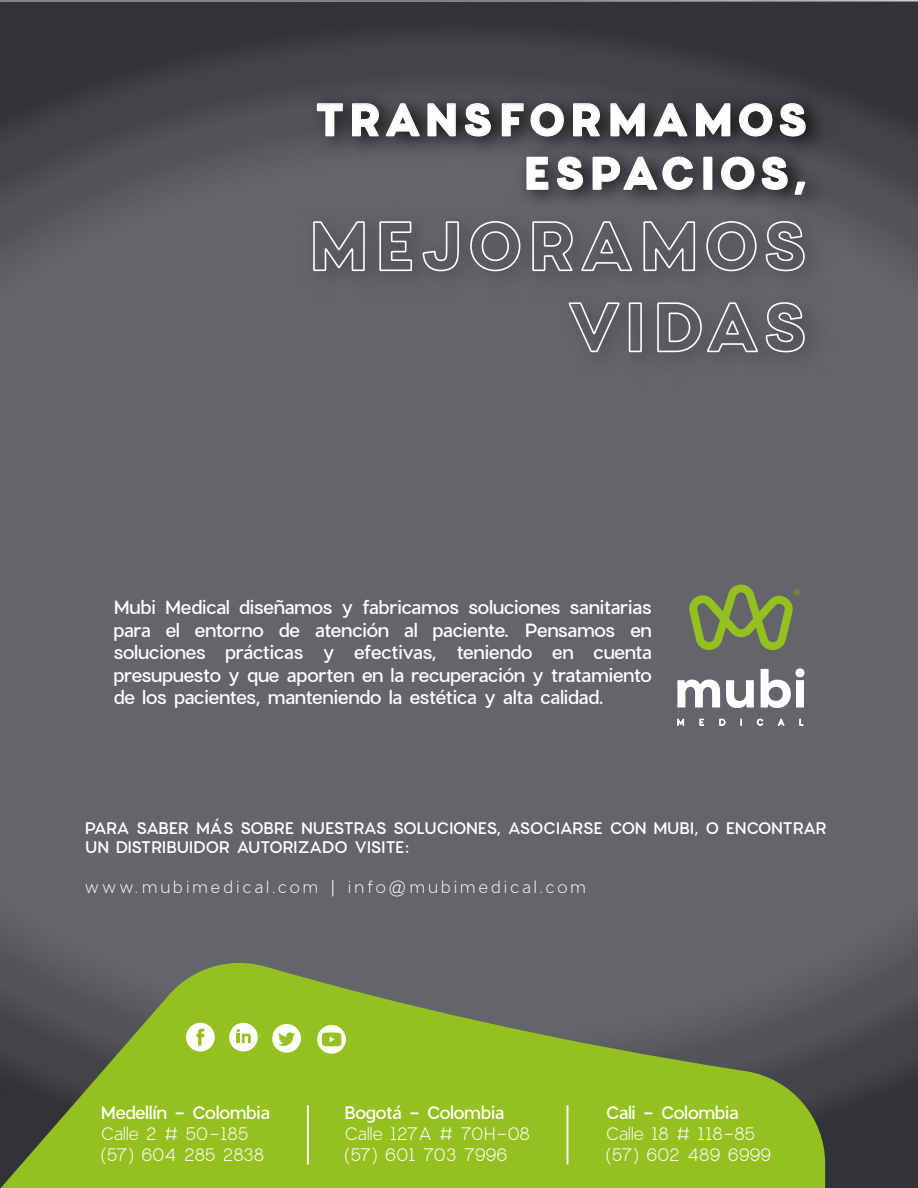
<style>
.page{position:relative;width:918px;height:1188px;background:#fff}
.page>*{position:absolute;margin:0;border:0;box-sizing:border-box;transform-origin:0 0}
.t1{font:700 44.55px/53.6px "Charlevoix Pro";letter-spacing:.085em;color:#fff;text-align:right}
.t2{font:500 18.75px/22.5px "Charlevoix Pro";letter-spacing:-.02em;color:#fff;text-align:justify}
.t3{font:300 17.7px/21.3px "Charlevoix Pro";letter-spacing:-.035em;color:#fff}
.t4{font:500 17.7px "Charlevoix Pro";letter-spacing:-.015em;color:#fff}
.t5{font:500 16.5px/19.8px "Charlevoix Pro";letter-spacing:-.04em;color:#fff}
.t6{font:300 16.5px "Charlevoix Pro";letter-spacing:.19em;color:#fff}
</style>
<div class="page">
<img style="left:0;top:0;width:918px;height:1188px">
<svg style="left:0;top:957px;width:825px;height:231px;background:#7e9b35"></svg>
<svg style="left:677px;top:680px;width:43px;height:27px"></svg>
<svg style="left:726px;top:680px;width:28px;height:28px"></svg>
<svg style="left:761px;top:667px;width:44px;height:41px"></svg>
<svg style="left:689px;top:585px;width:111px;height:65px;background:#75874d"></svg>
<svg style="left:677px;top:718px;width:7px;height:8px"></svg>
<svg style="left:700px;top:719px;width:4px;height:7px"></svg>
<svg style="left:719px;top:719px;width:6px;height:7px"></svg>
<svg style="left:757px;top:719px;width:6px;height:7px"></svg>
<svg style="left:778px;top:719px;width:6px;height:8px"></svg>
<svg style="left:799px;top:719px;width:4px;height:7px"></svg>
<hr style="left:307px;top:1105px;width:2px;height:60px;background:#fff">
<hr style="left:567px;top:1105px;width:1px;height:60px;background:#fff">
<div style="left:229px;top:1023px;width:29px;height:29px;background:#fff;border-radius:50%"></div>
<svg style="left:236px;top:1029px;width:15px;height:14px"></svg>
<div style="left:272px;top:1024px;width:29px;height:29px;background:#fff;border-radius:50%"></div>
<svg style="left:278px;top:1032px;width:17px;height:14px"></svg>
<div style="left:186px;top:1023px;width:29px;height:29px;background:#fff;border-radius:50%"></div>
<svg style="left:196px;top:1029px;width:8px;height:17px"></svg>
<svg style="left:317px;top:1025px;width:29px;height:29px"></svg>
<svg style="left:322px;top:1032px;width:19px;height:14px"></svg>
<img style="left:289px;top:75px;width:558px;height:328px">
<svg style="left:316px;top:103px;width:28px;height:34px"></svg>
<svg style="left:351px;top:102px;width:69px;height:35px;background:#58595b"></svg>
<svg style="left:427px;top:103px;width:29px;height:34px"></svg>
<svg style="left:464px;top:102px;width:28px;height:35px"></svg>
<svg style="left:501px;top:103px;width:23px;height:34px"></svg>
<svg style="left:530px;top:102px;width:35px;height:35px"></svg>
<svg style="left:572px;top:103px;width:29px;height:34px"></svg>
<svg style="left:610px;top:102px;width:35px;height:35px"></svg>
<svg style="left:653px;top:102px;width:35px;height:35px"></svg>
<svg style="left:695px;top:102px;width:36px;height:35px"></svg>
<svg style="left:738px;top:102px;width:35px;height:35px"></svg>
<svg style="left:779px;top:102px;width:27px;height:35px"></svg>
<svg style="left:526px;top:156px;width:23px;height:35px"></svg>
<svg style="left:556px;top:156px;width:28px;height:35px"></svg>
<svg style="left:592px;top:156px;width:102px;height:35px;background:#5f6063"></svg>
<div style="left:703px;top:157px;width:9px;height:33px;border:1px solid #fff"></div>
<svg style="left:720px;top:156px;width:35px;height:35px"></svg>
<svg style="left:761px;top:156px;width:27px;height:35px"></svg>
<svg style="left:795px;top:181px;width:11px;height:14px"></svg>
<svg style="left:312px;top:220px;width:54px;height:52px;background:#75777b"></svg>
<svg style="left:379px;top:220px;width:34px;height:52px;background:#797a7e"></svg>
<svg style="left:422px;top:220px;width:38px;height:52px;background:#727377"></svg>
<svg style="left:469px;top:220px;width:52px;height:52px;background:#727377"></svg>
<svg style="left:532px;top:220px;width:42px;height:52px;background:#76787b"></svg>
<svg style="left:581px;top:220px;width:52px;height:52px;background:#6f7175"></svg>
<svg style="left:643px;top:220px;width:53px;height:52px;background:#76777b"></svg>
<svg style="left:706px;top:220px;width:51px;height:52px;background:#727377"></svg>
<svg style="left:765px;top:220px;width:41px;height:52px;background:#75777a"></svg>
<svg style="left:568px;top:302px;width:52px;height:51px;background:#6f7175"></svg>
<div style="left:629px;top:302px;width:13px;height:50px;border:2px solid #fff"></div>
<svg style="left:656px;top:302px;width:103px;height:51px;background:#717276"></svg>
<svg style="left:765px;top:301px;width:41px;height:52px;background:#76777b"></svg>
<h1 class="t1" style="left:315px;top:93px;width:494px">TRANSFORMAMOS<br>ESPACIOS,</h1>
<p class="t2" style="left:113px;top:596px;width:540px">Mubi Medical diseñamos y fabricamos soluciones sanitarias para el entorno de atención al paciente. Pensamos en soluciones prácticas y efectivas, teniendo en cuenta presupuesto y que aporten en la recuperación y tratamiento de los pacientes, manteniendo la estética y alta calidad.</p>
<p class="t5" style="left:85px;top:818px;width:743px">PARA SABER MÁS SOBRE NUESTRAS SOLUCIONES, ASOCIARSE CON MUBI, O ENCONTRAR<br>UN DISTRIBUIDOR AUTORIZADO VISITE:</p>
<p class="t6" style="left:85px;top:877px;width:502px">www.mubimedical.com | info@mubimedical.com</p>
<p class="t4" style="left:100px;top:1101px;width:171px">Medellín - Colombia</p>
<p class="t3" style="left:100px;top:1123px;width:165px">Calle 2 # 50-185 (57) 604 285 2838</p>
<p class="t4" style="left:344px;top:1101px;width:162px">Bogotá - Colombia</p>
<p class="t3" style="left:344px;top:1123px;width:187px">Calle 127A # 70H-08 (57) 601 703 7996</p>
<p class="t4" style="left:605px;top:1101px;width:134px">Cali - Colombia</p>
<p class="t3" style="left:605px;top:1123px;width:167px">Calle 18 # 118-85 (57) 602 489 6999</p>
</div>
